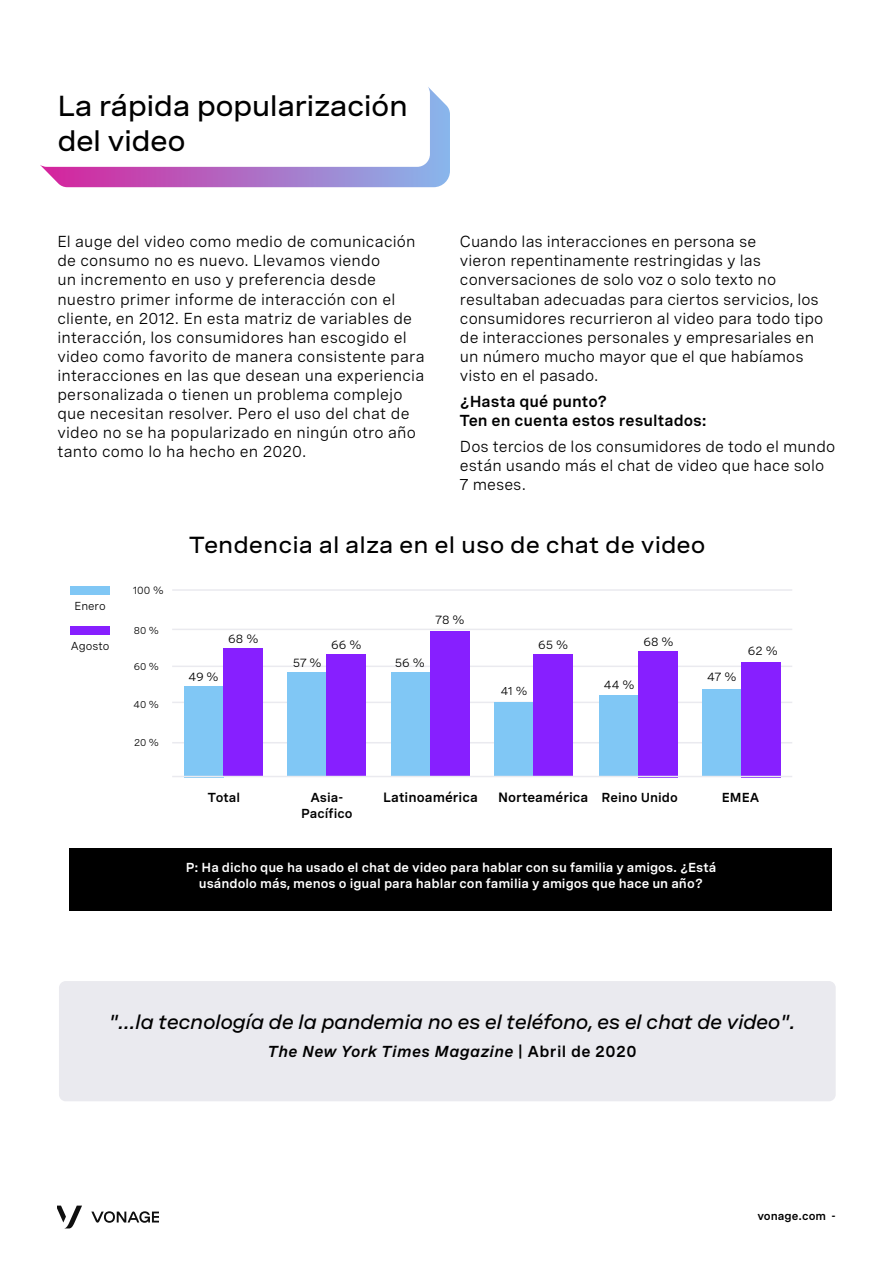
<style>
.page{position:relative;width:893px;height:1263px;background:#fff}
.page>*{position:absolute;margin:0;border:0;box-sizing:border-box;transform-origin:0 0}
._02-Headline{font:500 expanded 28.95px/34.8px "Spezia";letter-spacing:-.02em;color:#000}
.t1{font:500 expanded 23.25px "Spezia";color:#000}
.t2{font:italic 500 expanded 20.25px "Spezia";letter-spacing:-.02em;color:#000}
._01-Body_12pt{font:15.9px/19px "Spezia";letter-spacing:.005em;color:#000}
._01-Body_12pt-2{font:600 15.9px/19px "Spezia";color:#000}
.t3{font:italic 600 15.9px "Spezia";letter-spacing:.025em;color:#000}
.t4{font:600 13.5px "Spezia";color:#000}
.t5{font:600 13.05px/15.6px "Spezia";color:#fff;text-align:center}
.t6{font:600 13.05px/15.6px "Spezia";color:#000;text-align:center}
.t7{font:12px "Spezia";color:#000}
.t8{font:11.55px "Spezia";color:#000}
.t9{font:600 11.55px "Spezia";color:#000}
.t10{font:10.5px "Spezia";color:#000}
.t11{font:10.05px "Spezia";color:#000}
.s1{font-style:normal}
</style>
<div class="page">
<svg style="left:57px;top:1205px;width:25px;height:23px"></svg>
<svg style="left:91px;top:1211px;width:67px;height:12px"></svg>
<svg style="left:40px;top:87px;width:410px;height:100px"></svg>
<div style="left:59px;top:981px;width:777px;height:120px;background:#eaeaef;border-radius:7px"></div>
<div style="left:69px;top:849px;width:763px;height:62px;background:#000"></div>
<hr style="left:172px;top:589px;width:620px;height:2px;background:#eaeaef">
<hr style="left:172px;top:629px;width:620px;height:1px;background:#eaeaef">
<hr style="left:172px;top:742px;width:620px;height:1px;background:#eaeaef">
<hr style="left:172px;top:665px;width:620px;height:2px;background:#eaeaef">
<hr style="left:172px;top:702px;width:620px;height:1px;background:#eaeaef">
<div style="left:184px;top:686px;width:39px;height:91px;background:#80c7f5"></div>
<div style="left:70px;top:586px;width:40px;height:8px;background:#80c7f5"></div>
<div style="left:70px;top:626px;width:40px;height:9px;background:#871fff"></div>
<div style="left:288px;top:672px;width:39px;height:105px;background:#80c7f5"></div>
<div style="left:391px;top:672px;width:39px;height:105px;background:#80c7f5"></div>
<div style="left:494px;top:702px;width:40px;height:75px;background:#80c7f5"></div>
<div style="left:600px;top:695px;width:39px;height:82px;background:#80c7f5"></div>
<div style="left:702px;top:689px;width:39px;height:88px;background:#80c7f5"></div>
<div style="left:223px;top:648px;width:39px;height:129px;background:#871fff"></div>
<div style="left:327px;top:655px;width:39px;height:122px;background:#871fff"></div>
<div style="left:430px;top:632px;width:40px;height:145px;background:#871fff"></div>
<div style="left:534px;top:655px;width:39px;height:122px;background:#871fff"></div>
<div style="left:639px;top:651px;width:39px;height:126px;background:#871fff"></div>
<div style="left:741px;top:662px;width:40px;height:115px;background:#871fff"></div>
<hr style="left:172px;top:776px;width:620px;height:1px;background:#eaeaef">
<p class="_02-Headline" style="left:57px;top:87px;width:352px">La rápida popularización del video</p>
<p class="_01-Body_12pt" style="left:57px;top:231px;width:369px">El auge del video como medio de comunicación de consumo no es nuevo. Llevamos viendo<br>un incremento en uso y preferencia desde nuestro primer informe de interacción con el cliente, en 2012. En esta matriz de variables de interacción, los consumidores han escogido el video como favorito de manera consistente para interacciones en las que desean una experiencia personalizada o tienen un problema complejo que necesitan resolver. Pero el uso del chat de video no se ha popularizado en ningún otro año tanto como lo ha hecho en 2020.</p>
<p class="_01-Body_12pt" style="left:460px;top:231px;width:365px">Cuando las interacciones en persona se<br>vieron repentinamente restringidas y las conversaciones de solo voz o solo texto no resultaban adecuadas para ciertos servicios, los consumidores recurrieron al video para todo tipo de interacciones personales y empresariales en un número mucho mayor que el que habíamos visto en el pasado.</p>
<p class="_01-Body_12pt-2" style="left:460px;top:390px;width:248px">¿Hasta qué punto?<br>Ten en cuenta estos resultados:</p>
<p class="_01-Body_12pt" style="left:460px;top:435px;width:377px">Dos tercios de los consumidores de todo el mundo están usando más el chat de video que hace solo<br>7 meses.</p>
<p class="t8" style="left:74px;top:597px;width:33px">Enero</p>
<p class="t8" style="left:71px;top:637px;width:40px">Agosto</p>
<p class="t10" style="left:133px;top:582px;width:32px">100 %</p>
<p class="t11" style="left:134px;top:623px;width:27px">80 %</p>
<p class="t11" style="left:134px;top:659px;width:27px">60 %</p>
<p class="t11" style="left:133px;top:697px;width:27px">40 %</p>
<p class="t11" style="left:134px;top:735px;width:26px">20 %</p>
<p class="t1" style="left:189px;top:527px;width:518px">Tendencia al alza en el uso de chat de video</p>
<p class="t7" style="left:228px;top:630px;width:32px">68 %</p>
<p class="t7" style="left:188px;top:668px;width:32px">49 %</p>
<p class="t7" style="left:436px;top:611px;width:31px">78 %</p>
<p class="t7" style="left:331px;top:635px;width:32px">66 %</p>
<p class="t7" style="left:538px;top:635px;width:32px">65 %</p>
<p class="t7" style="left:643px;top:632px;width:32px">68 %</p>
<p class="t7" style="left:293px;top:653px;width:30px">57 %</p>
<p class="t7" style="left:395px;top:653px;width:32px">56 %</p>
<p class="t8" style="left:501px;top:683px;width:28px">41 %</p>
<p class="t7" style="left:604px;top:676px;width:32px">44 %</p>
<p class="t7" style="left:707px;top:667px;width:31px">47 %</p>
<p class="t7" style="left:748px;top:642px;width:31px">62 %</p>
<p class="t6" style="left:208px;top:789px;width:34px">Total</p>
<p class="t6" style="left:301px;top:789px;width:53px">Asia-<br>Pacífico</p>
<p class="t4" style="left:383px;top:787px;width:96px">Latinoamérica</p>
<p class="t4" style="left:498px;top:787px;width:92px">Norteamérica</p>
<p class="t6" style="left:602px;top:789px;width:78px">Reino Unido</p>
<p class="t6" style="left:722px;top:789px;width:39px">EMEA</p>
<p class="t5" style="left:186px;top:859px;width:532px">P: Ha dicho que ha usado el chat de video para hablar con su familia y amigos. ¿Está usándolo más, menos o igual para hablar con familia y amigos que hace un año?</p>
<p class="t2" style="left:109px;top:1007px;width:688px">"...la tecnología de la pandemia no es el teléfono, es el chat de video".</p>
<p class="t3" style="left:268px;top:1039px;width:370px">The New York Times Magazine <span class="s1">| Abril de 2020</span></p>
<p class="t9" style="left:757px;top:1207px;width:80px">vonage.com -</p>
</div>
